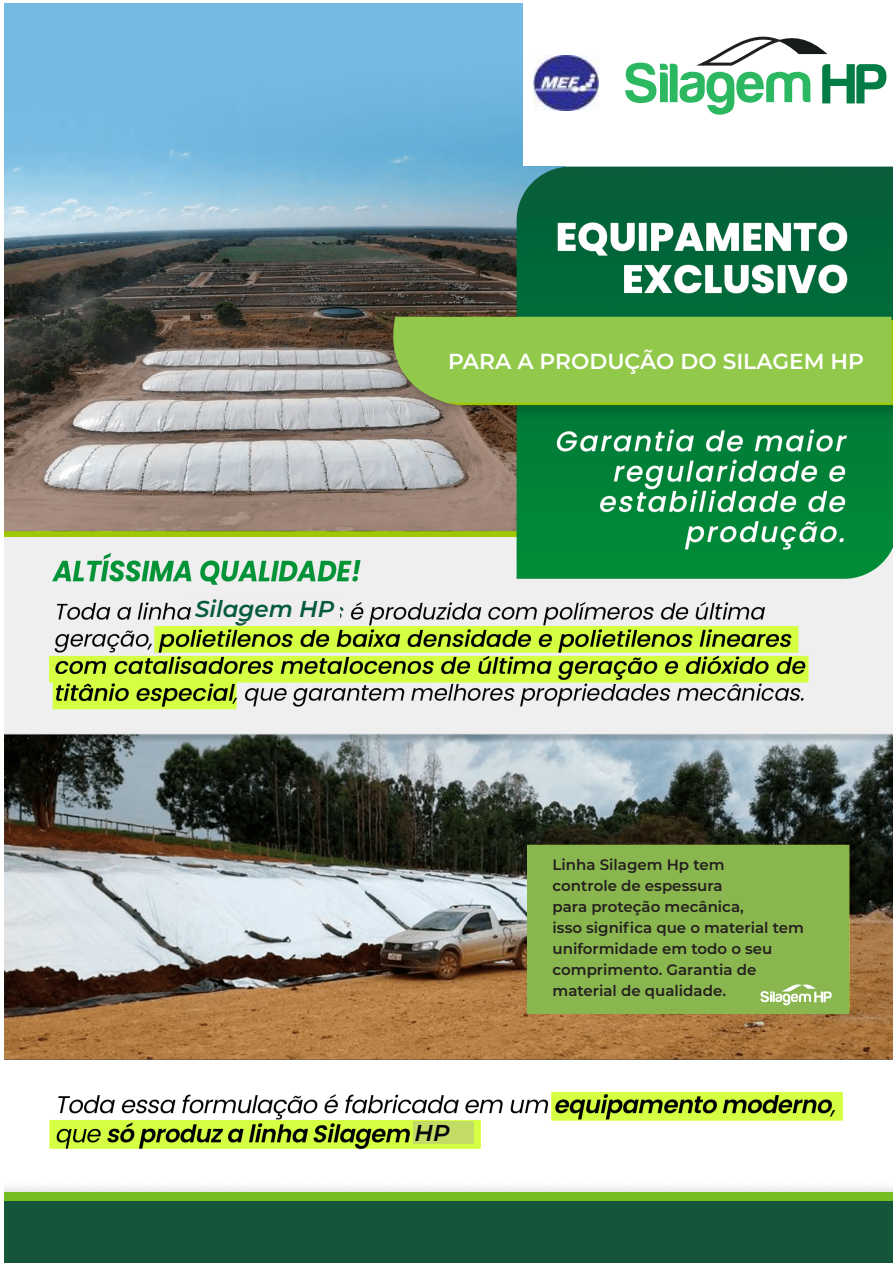
<style>
.page{position:relative;width:893px;height:1263px;background:#fff}
.page>*{position:absolute;margin:0;border:0;box-sizing:border-box;transform-origin:0 0}
.t1{font:italic 600 22.95px "Montserrat";color:#055a40}
.t2{font:italic 600 22.95px "Montserrat";color:#05050a}
.t3{font:600 21.75px "Montserrat";color:#fff}
.t4{font:600 15px/21px "Montserrat";color:#241f1f}
</style>
<div class="page">
<img style="left:4px;top:4px;width:888px;height:1259px">
<div style="left:598px;top:13px;width:294px;height:142px;background:#fff"></div>
<svg style="left:625px;top:36px;width:261px;height:79px"></svg>
<div style="left:381px;top:317px;width:510px;height:86px;background:#92c94a"></div>
<div style="left:191px;top:596px;width:149px;height:26px;background:#efeded"></div>
<div style="left:527px;top:846px;width:321px;height:168px;background:#89b64e"></div>
<div style="left:413px;top:1122px;width:60px;height:22px;background:#c3dc66"></div>
<svg style="left:760px;top:984px;width:71px;height:21px"></svg>
<img style="left:523px;top:4px;width:53px;height:162px">
<img style="left:534px;top:56px;width:64px;height:54px">
<h1 class="t1" style="left:195px;top:593px;width:141px">Silagem HP</h1>
<h2 class="t3" style="left:448px;top:346px;width:417px">PARA A PRODUÇÃO DO SILAGEM HP</h2>
<h1 class="t2" style="left:414px;top:1117px;width:37px">HP</h1>
<p class="t4" style="left:552px;top:853px;width:253px">Linha Silagem Hp tem<br>controle de espessura<br>para proteção mecânica,<br>isso significa que o material tem uniformidade em todo o seu comprimento. Garantia de material de qualidade.</p>
</div>
